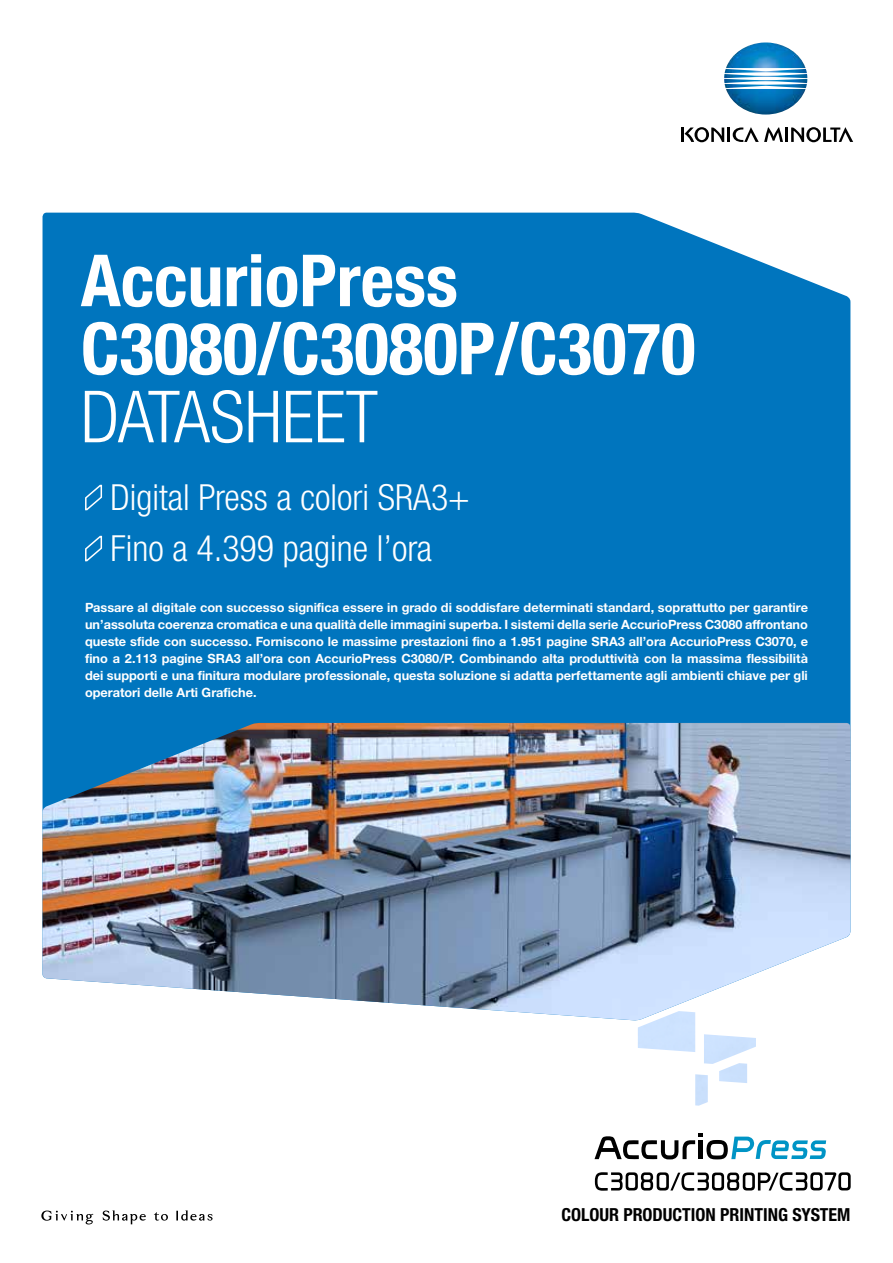
<style>
.page{position:relative;width:893px;height:1263px;background:#fff}
.page>*{position:absolute;margin:0;border:0;box-sizing:border-box;transform-origin:0 0}
.t1{font:700 condensed 72px/68.1px "Helvetica Neue LTW1 G";color:#fff}
.t2{font:300 condensed 72px "Helvetica Neue LTW1 G";color:#fff}
.t3{font:300 condensed 36px/51px "Helvetica Neue LTW1 G";color:#fff}
.t4{font:700 condensed 18px "Helvetica Neue LTW1 G";color:#000}
.t5{font:700 12.75px/17px "Helvetica Neue LTW1 G";color:#fff;text-align:justify}
</style>
<div class="page">
<div style="left:43px;top:213px;width:807px;height:510px;background:#0075be"></div>
<img style="left:724px;top:42px;width:83px;height:73px">
<hr style="left:785px;top:128px;width:3px;height:14px;background:#000">
<svg style="left:791px;top:127px;width:62px;height:15px"></svg>
<svg style="left:681px;top:127px;width:102px;height:15px"></svg>
<svg style="left:103px;top:1210px;width:43px;height:14px"></svg>
<svg style="left:176px;top:1210px;width:37px;height:10px"></svg>
<svg style="left:41px;top:1210px;width:52px;height:14px"></svg>
<svg style="left:154px;top:1212px;width:14px;height:9px"></svg>
<svg style="left:84px;top:484px;width:19px;height:28px"></svg>
<svg style="left:84px;top:535px;width:19px;height:28px"></svg>
<img style="left:43px;top:723px;width:807px;height:297px">
<img style="left:638px;top:1011px;width:118px;height:95px">
<svg style="left:594px;top:1133px;width:232px;height:26px"></svg>
<svg style="left:595px;top:1172px;width:256px;height:19px"></svg>
<h1 class="t1" style="left:81px;top:247px;width:616px">AccurioPress<br>C3080/C3080P/C3070</h1>
<h1 class="t2" style="left:81px;top:375px;width:299px">DATASHEET</h1>
<h2 class="t3" style="left:111px;top:472px;width:361px">Digital Press a colori SRA3+<br>Fino a 4.399 pagine l’ora</h2>
<p class="t5" style="left:85px;top:599px;width:724px">Passare al digitale con successo significa essere in grado di soddisfare determinati standard, soprattutto per garantire un’assoluta coerenza cromatica e una qualità delle immagini superba. I sistemi della serie AccurioPress C3080 affrontano queste sfide con successo. Forniscono le massime prestazioni fino a 1.951 pagine SRA3 all’ora AccurioPress C3070, e fino a 2.113 pagine SRA3 all’ora con AccurioPress C3080/P. Combinando alta produttività con la massima flessibilità dei supporti e una finitura modulare professionale, questa soluzione si adatta perfettamente agli ambienti chiave per gli operatori delle Arti Grafiche.</p>
<h3 class="t4" style="left:561px;top:1203px;width:291px">COLOUR PRODUCTION PRINTING SYSTEM</h3>
</div>
